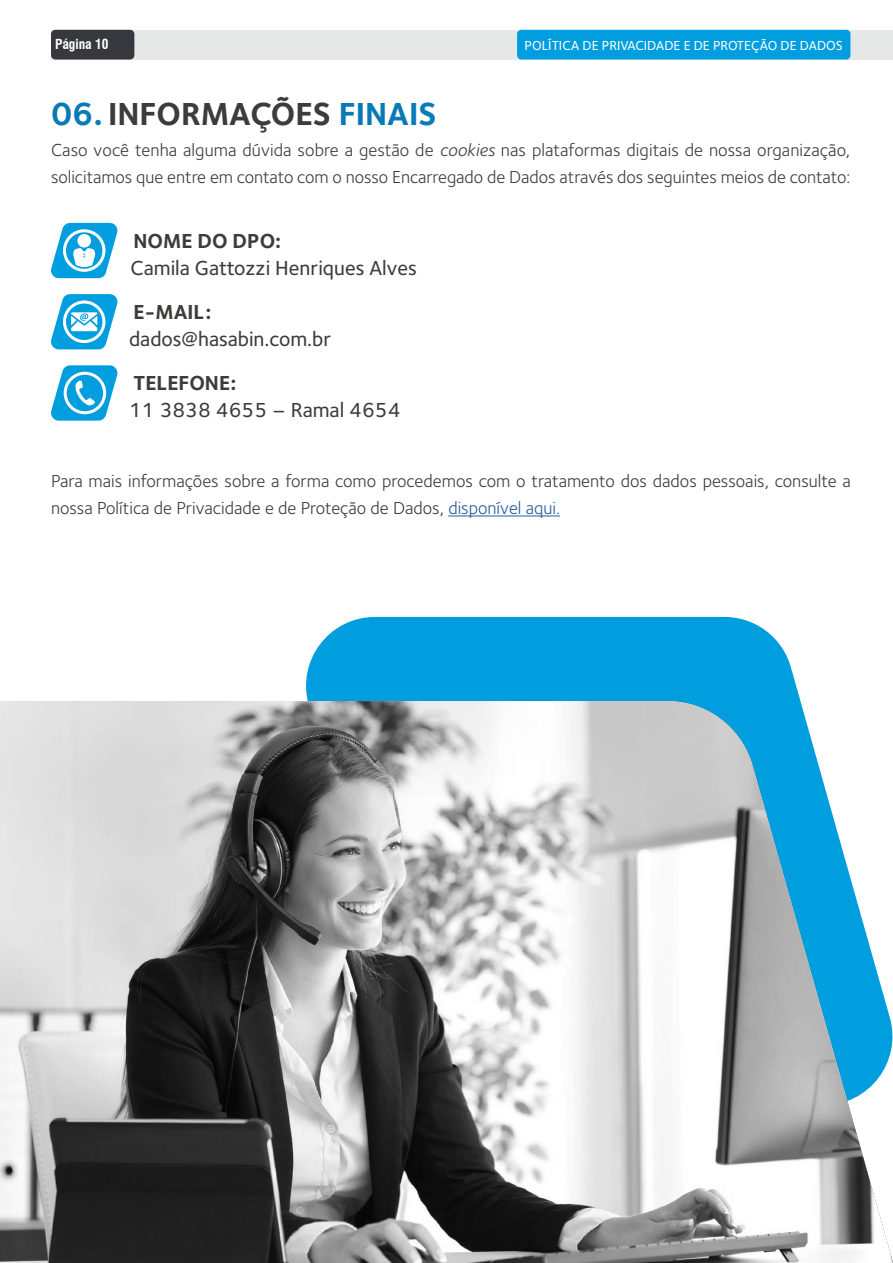
<style>
.page{position:relative;width:893px;height:1263px;background:#fff}
.page>*{position:absolute;margin:0;border:0;box-sizing:border-box;transform-origin:0 0}
.t1{font:700 33px "Foundry Sterling";color:#3c3c3b}
.t2{font:500 21px "Foundry Sterling";color:#3c3c3b}
.t3{font:700 21px "Foundry Sterling";color:#3c3c3b}
.t4{font:18px/27px "Foundry Sterling";color:#3c3c3b}
.t5{font:500 13.5px "Foundry Sterling";color:#fff}
.t6{font:700 condensed 13.5px "Swiss 721 BT";color:#fff}
.s1{color:#087ab6}
.s2{font-style:italic}
.s3{color:#275b9b}
</style>
<div class="page">
<div style="left:51px;top:30px;width:842px;height:30px;background:#e6e8e8"></div>
<div style="left:517px;top:30px;width:333px;height:30px;background:#009ede;border-radius:4px"></div>
<div style="left:51px;top:30px;width:83px;height:30px;background:#36383d;border-radius:4px"></div>
<svg style="left:51px;top:223px;width:67px;height:55px"></svg>
<svg style="left:51px;top:294px;width:67px;height:55px"></svg>
<svg style="left:51px;top:365px;width:67px;height:56px"></svg>
<hr style="left:448px;top:515px;width:112px;height:1px;background:#275b9b">
<div style="left:306px;top:617px;width:495px;height:84px;background:#009ede"></div>
<svg style="left:0;top:701px;width:893px;height:562px"></svg>
<p class="t6" style="left:55px;top:36px;width:55px">Página 10</p>
<p class="t5" style="left:524px;top:38px;width:320px">POLÍTICA DE PRIVACIDADE E DE PROTEÇÃO DE DADOS</p>
<h1 class="t1" style="left:51px;top:94px;width:387px"><span class="s1">06.</span> INFORMAÇÕES <span class="s1">FINAIS</span></h1>
<p class="t4" style="left:51px;top:137px;width:801px">Caso você tenha alguma dúvida sobre a gestão de <span class="s2">cookies</span> nas plataformas digitais de nossa organização, solicitamos que entre em contato com o nosso Encarregado de Dados através dos seguintes meios de contato:</p>
<p class="t3" style="left:134px;top:228px;width:149px">NOME DO DPO:</p>
<p class="t2" style="left:131px;top:255px;width:288px">Camila Gattozzi Henriques Alves</p>
<p class="t3" style="left:134px;top:299px;width:79px">E-MAIL:</p>
<p class="t2" style="left:129px;top:326px;width:204px">dados@hasabin.com.br</p>
<p class="t3" style="left:134px;top:370px;width:105px">TELEFONE:</p>
<p class="t2" style="left:129px;top:397px;width:273px">11 3838 4655 – Ramal 4654</p>
<p class="t4" style="left:51px;top:468px;width:801px">Para mais informações sobre a forma como procedemos com o tratamento dos dados pessoais, consulte a nossa Política de Privacidade e de Proteção de Dados, <span class="s3">disponível aqui.</span></p>
</div>
